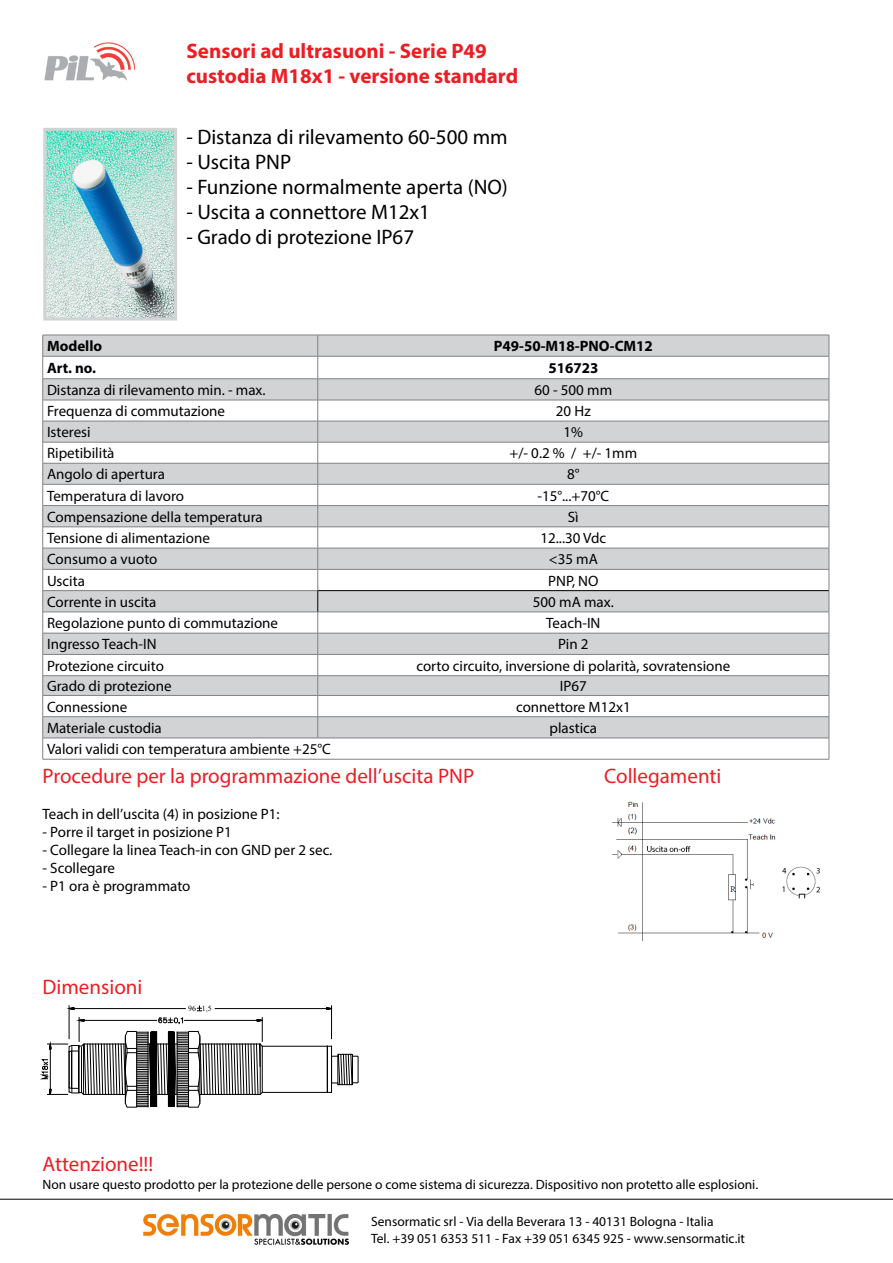
<style>
.page{position:relative;width:893px;height:1263px;background:#fff}
.page>*{position:absolute;margin:0;border:0;box-sizing:border-box;transform-origin:0 0}
.t1{font:21px "Myriad Pro";color:#000}
.t2{font:21px "Myriad Pro";color:#ed1d24}
.t3{font:700 21px/25.2px "Myriad Pro";color:#ed1d24}
.t4{font:15px "Myriad Pro";color:#000}
.t5{font:700 15px "Myriad Pro";color:#000}
.t6{font:13.5px/16.2px "Myriad Pro";color:#000}
.t7{font:7.8px "Times New Roman";color:#000}
</style>
<div class="page">
<img style="left:44px;top:43px;width:92px;height:38px">
<hr style="left:0;top:1199px;width:893px;height:1px;background:#000">
<img style="left:47px;top:132px;width:126px;height:185px">
<div style="left:43px;top:128px;width:134px;height:193px;border:3px solid #d1d3d4"></div>
<svg style="left:43px;top:336px;width:786px;height:402px;fill:#d1d3d4"></svg>
<hr style="left:43px;top:335px;width:275px;height:1px;background:#808285">
<hr style="left:318px;top:335px;width:511px;height:1px;background:#808285">
<hr style="left:43px;top:356px;width:275px;height:1px;background:#808285">
<hr style="left:318px;top:356px;width:511px;height:1px;background:#808285">
<hr style="left:43px;top:378px;width:275px;height:1px;background:#808285">
<hr style="left:318px;top:378px;width:511px;height:1px;background:#808285">
<hr style="left:43px;top:400px;width:275px;height:1px;background:#808285">
<hr style="left:318px;top:400px;width:511px;height:1px;background:#808285">
<hr style="left:43px;top:421px;width:275px;height:1px;background:#808285">
<hr style="left:318px;top:421px;width:511px;height:1px;background:#808285">
<hr style="left:43px;top:442px;width:275px;height:1px;background:#808285">
<hr style="left:318px;top:442px;width:511px;height:1px;background:#808285">
<hr style="left:43px;top:463px;width:275px;height:1px;background:#808285">
<hr style="left:318px;top:463px;width:511px;height:1px;background:#808285">
<hr style="left:43px;top:484px;width:275px;height:1px;background:#808285">
<hr style="left:318px;top:484px;width:511px;height:1px;background:#808285">
<hr style="left:43px;top:505px;width:275px;height:1px;background:#808285">
<hr style="left:318px;top:505px;width:511px;height:1px;background:#808285">
<hr style="left:43px;top:527px;width:275px;height:1px;background:#808285">
<hr style="left:318px;top:527px;width:511px;height:1px;background:#808285">
<hr style="left:43px;top:548px;width:275px;height:1px;background:#808285">
<hr style="left:318px;top:548px;width:511px;height:1px;background:#808285">
<hr style="left:43px;top:569px;width:275px;height:1px;background:#808285">
<hr style="left:318px;top:569px;width:511px;height:1px;background:#808285">
<hr style="left:43px;top:590px;width:275px;height:1px;background:#808285">
<hr style="left:43px;top:612px;width:275px;height:1px;background:#808285">
<hr style="left:318px;top:612px;width:511px;height:1px;background:#808285">
<hr style="left:43px;top:633px;width:275px;height:1px;background:#808285">
<hr style="left:318px;top:633px;width:511px;height:1px;background:#808285">
<hr style="left:43px;top:654px;width:275px;height:1px;background:#808285">
<hr style="left:318px;top:654px;width:511px;height:1px;background:#808285">
<hr style="left:43px;top:675px;width:275px;height:1px;background:#808285">
<hr style="left:318px;top:675px;width:511px;height:1px;background:#808285">
<hr style="left:43px;top:695px;width:275px;height:1px;background:#808285">
<hr style="left:318px;top:695px;width:511px;height:1px;background:#808285">
<hr style="left:43px;top:716px;width:275px;height:1px;background:#808285">
<hr style="left:318px;top:716px;width:511px;height:1px;background:#808285">
<hr style="left:43px;top:738px;width:275px;height:1px;background:#808285">
<svg style="left:42px;top:335px;width:1px;height:424px"></svg>
<hr style="left:318px;top:738px;width:511px;height:1px;background:#808285">
<svg style="left:829px;top:335px;width:1px;height:424px"></svg>
<hr style="left:43px;top:759px;width:275px;height:1px;background:#808285">
<hr style="left:318px;top:759px;width:511px;height:1px;background:#808285">
<hr style="left:318px;top:590px;width:511px;height:1px;background:#000">
<svg style="left:317px;top:335px;width:1px;height:403px"></svg>
<hr style="left:69px;top:1006px;width:1px;height:33px;background:#000">
<svg style="left:68px;top:1007px;width:118px;height:3px"></svg>
<hr style="left:331px;top:1006px;width:1px;height:33px;background:#000">
<svg style="left:214px;top:1007px;width:117px;height:3px"></svg>
<svg style="left:197px;top:1006px;width:5px;height:5px"></svg>
<svg style="left:42px;top:1017px;width:316px;height:91px"></svg>
<img style="left:612px;top:801px;width:208px;height:140px">
<img style="left:143px;top:1213px;width:206px;height:32px">
<h1 class="t3" style="left:186px;top:38px;width:333px">Sensori ad ultrasuoni - Serie P49 custodia M18x1 - versione standard</h1>
<h1 class="t1" style="left:186px;top:124px;width:323px">- Distanza di rilevamento 60-500 mm</h1>
<h1 class="t1" style="left:186px;top:149px;width:106px">- Uscita PNP</h1>
<h1 class="t1" style="left:186px;top:174px;width:323px">- Funzione normalmente aperta (NO)</h1>
<h1 class="t1" style="left:186px;top:199px;width:245px">- Uscita a connettore M12x1</h1>
<h1 class="t1" style="left:186px;top:224px;width:229px">- Grado di protezione IP67</h1>
<p class="t5" style="left:47px;top:336px;width:57px">Modello</p>
<p class="t5" style="left:494px;top:336px;width:161px">P49-50-M18-PNO-CM12</p>
<p class="t5" style="left:47px;top:358px;width:50px">Art. no.</p>
<p class="t5" style="left:548px;top:358px;width:51px">516723</p>
<p class="t4" style="left:47px;top:381px;width:220px">Distanza di rilevamento min. - max.</p>
<p class="t4" style="left:535px;top:381px;width:79px">60 - 500 mm</p>
<p class="t4" style="left:47px;top:402px;width:180px">Frequenza di commutazione</p>
<p class="t4" style="left:556px;top:402px;width:36px">20 Hz</p>
<p class="t4" style="left:47px;top:423px;width:45px">Isteresi</p>
<p class="t4" style="left:564px;top:423px;width:21px">1%</p>
<p class="t4" style="left:47px;top:444px;width:69px">Ripetibilità</p>
<p class="t4" style="left:509px;top:444px;width:129px">+/- 0.2 % / +/- 1mm</p>
<p class="t4" style="left:47px;top:465px;width:120px">Angolo di apertura</p>
<p class="t4" style="left:567px;top:465px;width:14px">8°</p>
<p class="t4" style="left:47px;top:486px;width:139px">Temperatura di lavoro</p>
<p class="t4" style="left:537px;top:486px;width:73px">-15°...+70°C</p>
<p class="t4" style="left:47px;top:507px;width:217px">Compensazione della temperatura</p>
<p class="t4" style="left:568px;top:507px;width:12px">Sì</p>
<p class="t4" style="left:47px;top:529px;width:164px">Tensione di alimentazione</p>
<p class="t4" style="left:540px;top:529px;width:67px">12...30 Vdc</p>
<p class="t4" style="left:47px;top:550px;width:112px">Consumo a vuoto</p>
<p class="t4" style="left:549px;top:550px;width:51px">&lt;35 mA</p>
<p class="t4" style="left:47px;top:571px;width:39px">Uscita</p>
<p class="t4" style="left:548px;top:571px;width:52px">PNP, NO</p>
<p class="t4" style="left:47px;top:593px;width:111px">Corrente in uscita</p>
<p class="t4" style="left:533px;top:593px;width:82px">500 mA max.</p>
<p class="t4" style="left:47px;top:614px;width:233px">Regolazione punto di commutazione</p>
<p class="t4" style="left:546px;top:614px;width:56px">Teach-IN</p>
<p class="t4" style="left:47px;top:635px;width:111px">Ingresso Teach-IN</p>
<p class="t4" style="left:558px;top:635px;width:32px">Pin 2</p>
<p class="t4" style="left:47px;top:656px;width:118px">Protezione circuito</p>
<p class="t4" style="left:416px;top:656px;width:315px">corto circuito, inversione di polarità, sovratensione</p>
<p class="t4" style="left:47px;top:677px;width:126px">Grado di protezione</p>
<p class="t4" style="left:560px;top:677px;width:28px">IP67</p>
<p class="t4" style="left:47px;top:697px;width:82px">Connessione</p>
<p class="t4" style="left:516px;top:697px;width:116px">connettore M12x1</p>
<p class="t4" style="left:47px;top:719px;width:116px">Materiale custodia</p>
<p class="t4" style="left:549px;top:719px;width:49px">plastica</p>
<p class="t4" style="left:47px;top:740px;width:285px">Valori validi con temperatura ambiente +25°C</p>
<h1 class="t2" style="left:43px;top:763px;width:433px">Procedure per la programmazione dell’uscita PNP</h1>
<p class="t4" style="left:43px;top:805px;width:239px">Teach in dell’uscita (4) in posizione P1:</p>
<p class="t4" style="left:43px;top:823px;width:191px">- Porre il target in posizione P1</p>
<p class="t4" style="left:43px;top:841px;width:291px">- Collegare la linea Teach-in con GND per 2 sec.</p>
<p class="t4" style="left:43px;top:859px;width:74px">- Scollegare</p>
<p class="t4" style="left:43px;top:877px;width:149px">- P1 ora è programmato</p>
<h1 class="t2" style="left:604px;top:763px;width:119px">Collegamenti</h1>
<h1 class="t2" style="left:43px;top:974px;width:101px">Dimensioni</h1>
<p class="t7" style="left:188px;top:1003px;width:25px">96 1,5</p>
<h1 class="t2" style="left:43px;top:1151px;width:112px">Attenzione!!!</h1>
<p class="t6" style="left:43px;top:1176px;width:717px">Non usare questo prodotto per la protezione delle persone o come sistema di sicurezza. Dispositivo non protetto alle esplosioni.</p>
<p class="t6" style="left:371px;top:1213px;width:375px">Sensormatic srl - Via della Beverara 13 - 40131 Bologna - Italia<br>Tel. +39 051 6353 511 - Fax +39 051 6345 925 - www.sensormatic.it</p>
</div>
